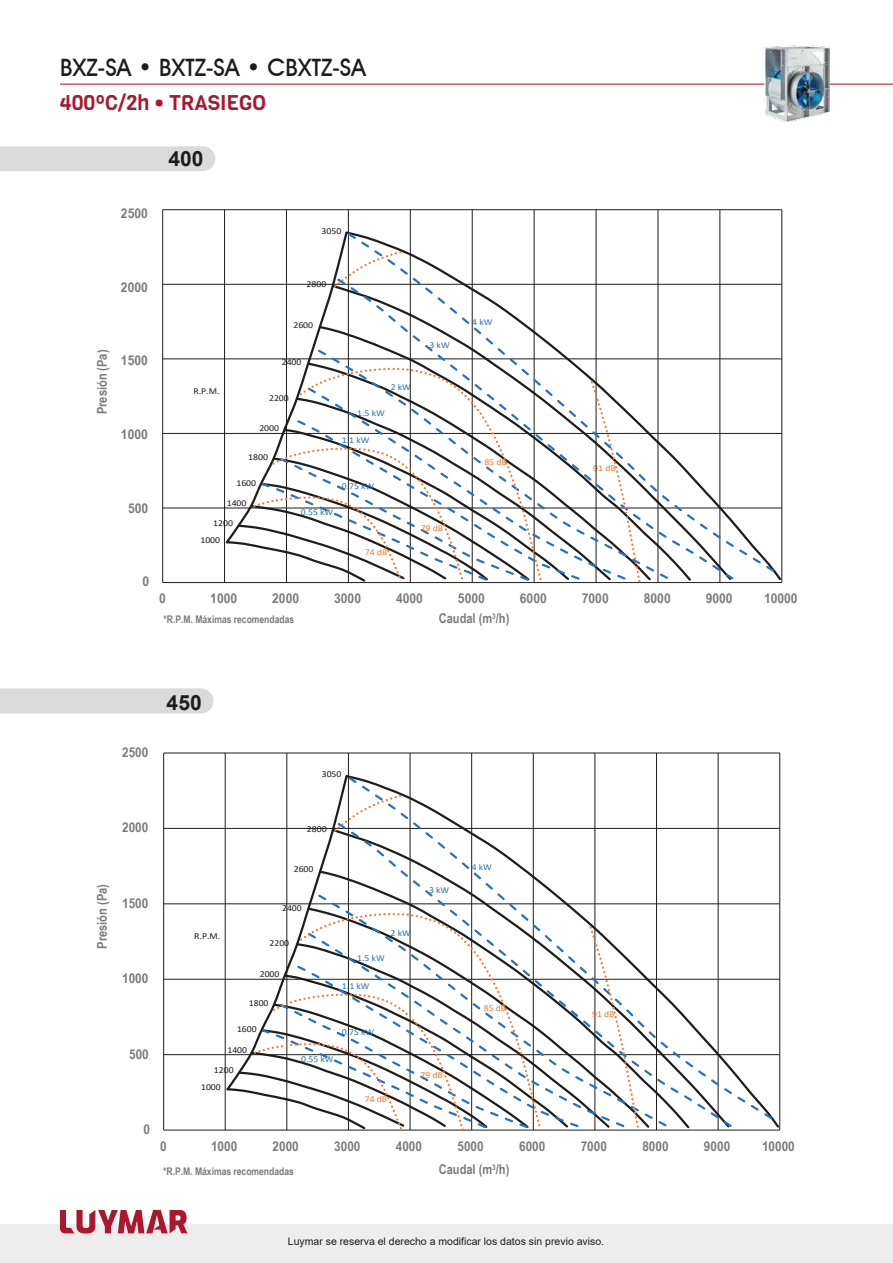
<style>
.page{position:relative;width:893px;height:1263px;background:#fff}
.page>*{position:absolute;margin:0;border:0;box-sizing:border-box;transform-origin:0 0}
.t1{font:500 24px "Avant Garde IT Cby BT";color:#1d1d1b}
.t2{font:21px "Viga";letter-spacing:-.005em;color:#ab182d}
.t3{font:700 21px "Arial";color:#1d1d1b}
.t4{font:700 13.5px "Arial Narrow";letter-spacing:.005em;color:#7b7b7b;scale:1.06 1}
.t5{font:700 13.5px "Arial Narrow";letter-spacing:.005em;color:#7b7b7b;scale:1.09 1}
.t6{font:700 13.5px "Arial Narrow";letter-spacing:.005em;color:#7b7b7b}
.t7{font:10.5px "Arial";color:#1d1d1b}
.t8{font:700 10.5px "Arial Narrow";letter-spacing:-.005em;color:#7b7b7b}
.t9{font:9.15px/20.1px "Calibri";letter-spacing:.005em;color:#1d1d1b;scale:1.06 1}
.t10{font:9.15px "Calibri";color:#2a71b8;scale:1.06 1}
.t11{font:9.15px "Calibri";color:#ef7c35;scale:1.06 1}
.t12{font:9px "Calibri";letter-spacing:.005em;color:#1d1d1b;scale:1.08 1}
.t13{font:9px "Calibri";color:#2a71b8;scale:1.08 1}
.t14{font:9px "Calibri";color:#ef7c35;scale:1.08 1}
</style>
<div class="page">
<div style="left:0;top:146px;width:215px;height:25px;background:#dadada"></div>
<div style="left:0;top:689px;width:213px;height:24px;background:#dadada"></div>
<hr style="left:163px;top:508px;width:619px;height:1px;background:#1d1d1b">
<hr style="left:163px;top:433px;width:619px;height:1px;background:#1d1d1b">
<hr style="left:163px;top:359px;width:619px;height:1px;background:#1d1d1b">
<hr style="left:163px;top:284px;width:619px;height:1px;background:#1d1d1b">
<hr style="left:163px;top:209px;width:619px;height:1px;background:#1d1d1b">
<hr style="left:224px;top:210px;width:1px;height:372px;background:#1d1d1b">
<hr style="left:286px;top:210px;width:1px;height:372px;background:#1d1d1b">
<hr style="left:348px;top:210px;width:1px;height:372px;background:#1d1d1b">
<hr style="left:410px;top:210px;width:1px;height:372px;background:#1d1d1b">
<hr style="left:472px;top:210px;width:1px;height:372px;background:#1d1d1b">
<hr style="left:534px;top:210px;width:1px;height:372px;background:#1d1d1b">
<hr style="left:596px;top:210px;width:1px;height:372px;background:#1d1d1b">
<hr style="left:658px;top:210px;width:1px;height:372px;background:#1d1d1b">
<hr style="left:720px;top:210px;width:1px;height:372px;background:#1d1d1b">
<hr style="left:782px;top:210px;width:1px;height:372px;background:#1d1d1b">
<hr style="left:162px;top:210px;width:1px;height:372px;background:#1d1d1b">
<hr style="left:163px;top:582px;width:619px;height:1px;background:#1d1d1b">
<svg style="left:595px;top:230px;width:181px;height:344px"></svg>
<svg style="left:224px;top:230px;width:311px;height:354px"></svg>
<svg style="left:298px;top:367px;width:34px;height:217px"></svg>
<svg style="left:332px;top:249px;width:310px;height:335px"></svg>
<hr style="left:164px;top:1054px;width:616px;height:1px;background:#1d1d1b">
<hr style="left:164px;top:979px;width:616px;height:1px;background:#1d1d1b">
<hr style="left:164px;top:903px;width:616px;height:1px;background:#1d1d1b">
<hr style="left:164px;top:828px;width:616px;height:1px;background:#1d1d1b">
<hr style="left:164px;top:753px;width:616px;height:1px;background:#1d1d1b">
<hr style="left:225px;top:753px;width:1px;height:377px;background:#1d1d1b">
<hr style="left:287px;top:753px;width:1px;height:377px;background:#1d1d1b">
<hr style="left:348px;top:753px;width:1px;height:377px;background:#1d1d1b">
<hr style="left:410px;top:753px;width:1px;height:377px;background:#1d1d1b">
<hr style="left:471px;top:753px;width:1px;height:377px;background:#1d1d1b">
<hr style="left:533px;top:753px;width:1px;height:377px;background:#1d1d1b">
<hr style="left:595px;top:753px;width:1px;height:377px;background:#1d1d1b">
<hr style="left:656px;top:753px;width:1px;height:377px;background:#1d1d1b">
<hr style="left:718px;top:753px;width:1px;height:377px;background:#1d1d1b">
<hr style="left:779px;top:753px;width:1px;height:377px;background:#1d1d1b">
<hr style="left:163px;top:753px;width:1px;height:377px;background:#1d1d1b">
<hr style="left:164px;top:1130px;width:616px;height:1px;background:#1d1d1b">
<svg style="left:594px;top:773px;width:180px;height:348px"></svg>
<svg style="left:224px;top:773px;width:310px;height:358px"></svg>
<svg style="left:298px;top:912px;width:34px;height:219px"></svg>
<svg style="left:332px;top:793px;width:309px;height:338px"></svg>
<hr style="left:60px;top:84px;width:833px;height:1px;background:#ab182d">
<div style="left:0;top:1224px;width:893px;height:39px;background:#ededed"></div>
<svg style="left:60px;top:1210px;width:127px;height:23px"></svg>
<img style="left:765px;top:45px;width:64px;height:76px">
<h1 class="t1" style="left:60px;top:53px;width:307px">BXZ-SA • BXTZ-SA • CBXTZ-SA</h1>
<h2 class="t2" style="left:60px;top:88px;width:208px">400ºC/2h • TRASIEGO</h2>
<p class="t5" style="left:121px;top:203px;width:26px">2500</p>
<h2 class="t3" style="left:169px;top:144px;width:37px">400</h2>
<p class="t12" style="left:322px;top:225px;width:20px">3050</p>
<p class="t6" style="left:92px;top:414px;width:66px;rotate:-90deg">Presión (Pa)</p>
<p class="t5" style="left:121px;top:277px;width:26px">2000</p>
<p class="t5" style="left:121px;top:350px;width:26px">1500</p>
<p class="t5" style="left:121px;top:424px;width:26px">1000</p>
<p class="t5" style="left:128px;top:498px;width:20px">500</p>
<p class="t5" style="left:142px;top:571px;width:8px">0</p>
<p class="t12" style="left:307px;top:278px;width:20px">2800</p>
<p class="t12" style="left:293px;top:319px;width:20px">2600</p>
<p class="t12" style="left:282px;top:356px;width:20px">2400</p>
<p class="t12" style="left:269px;top:392px;width:20px">2200</p>
<p class="t12" style="left:259px;top:422px;width:20px">2000</p>
<p class="t12" style="left:248px;top:450px;width:20px">1800</p>
<p class="t12" style="left:236px;top:476px;width:20px">1600</p>
<p class="t12" style="left:227px;top:497px;width:20px">1400</p>
<p class="t12" style="left:213px;top:517px;width:20px">1200</p>
<p class="t12" style="left:193px;top:384px;width:26px">R.P.M.</p>
<p class="t13" style="left:301px;top:506px;width:32px">0.55 kW</p>
<p class="t12" style="left:200px;top:533px;width:20px">1000</p>
<p class="t13" style="left:391px;top:381px;width:20px">2 kW</p>
<p class="t13" style="left:357px;top:406px;width:27px">1.5 kW</p>
<p class="t13" style="left:342px;top:434px;width:27px">1.1 kW</p>
<p class="t13" style="left:342px;top:479px;width:32px">0.75 kW</p>
<p class="t14" style="left:365px;top:546px;width:22px">74 dB</p>
<p class="t13" style="left:429px;top:339px;width:20px">3 kW</p>
<p class="t14" style="left:421px;top:521px;width:22px">79 dB</p>
<p class="t13" style="left:472px;top:316px;width:20px">4 kW</p>
<p class="t14" style="left:484px;top:456px;width:22px">85 dB</p>
<p class="t5" style="left:159px;top:588px;width:8px">0</p>
<p class="t5" style="left:210px;top:588px;width:26px">1000</p>
<p class="t5" style="left:272px;top:588px;width:26px">2000</p>
<p class="t5" style="left:334px;top:588px;width:26px">3000</p>
<p class="t5" style="left:396px;top:588px;width:26px">4000</p>
<p class="t5" style="left:458px;top:588px;width:26px">5000</p>
<p class="t5" style="left:520px;top:588px;width:26px">6000</p>
<p class="t8" style="left:164px;top:611px;width:132px">*R.P.M. Máximas recomendadas</p>
<p class="t6" style="left:439px;top:608px;width:72px">Caudal (m<sup>3</sup>/h)</p>
<p class="t14" style="left:593px;top:462px;width:22px">91 dB</p>
<p class="t5" style="left:582px;top:588px;width:26px">7000</p>
<p class="t5" style="left:644px;top:588px;width:26px">8000</p>
<p class="t5" style="left:706px;top:588px;width:26px">9000</p>
<p class="t5" style="left:764px;top:588px;width:32px">10000</p>
<p class="t4" style="left:122px;top:742px;width:26px">2500</p>
<h2 class="t3" style="left:167px;top:688px;width:37px">450</h2>
<p class="t9" style="left:322px;top:764px;width:20px">3050</p>
<p class="t6" style="left:92px;top:949px;width:66px;rotate:-90deg">Presión (Pa)</p>
<p class="t4" style="left:122px;top:817px;width:26px">2000</p>
<p class="t4" style="left:122px;top:893px;width:26px">1500</p>
<p class="t4" style="left:122px;top:968px;width:26px">1000</p>
<p class="t4" style="left:129px;top:1043px;width:20px">500</p>
<p class="t4" style="left:143px;top:1119px;width:8px">0</p>
<p class="t9" style="left:307px;top:818px;width:20px">2800</p>
<p class="t9" style="left:294px;top:859px;width:20px">2600</p>
<p class="t9" style="left:282px;top:897px;width:20px">2400</p>
<p class="t9" style="left:270px;top:933px;width:20px">2200</p>
<p class="t9" style="left:260px;top:964px;width:20px">2000</p>
<p class="t9" style="left:249px;top:992px;width:20px">1800</p>
<p class="t9" style="left:237px;top:1019px;width:20px">1600</p>
<p class="t9" style="left:214px;top:1040px;width:33px;text-indent:14px">1400<br>1200</p>
<p class="t9" style="left:194px;top:925px;width:26px">R.P.M.</p>
<p class="t10" style="left:301px;top:1053px;width:32px">0.55 kW</p>
<p class="t9" style="left:201px;top:1076px;width:20px">1000</p>
<p class="t10" style="left:391px;top:926px;width:20px">2 kW</p>
<p class="t10" style="left:357px;top:952px;width:27px">1.5 kW</p>
<p class="t10" style="left:342px;top:979px;width:27px">1.1 kW</p>
<p class="t10" style="left:342px;top:1026px;width:32px">0.75 kW</p>
<p class="t11" style="left:365px;top:1093px;width:23px">74 dB</p>
<p class="t10" style="left:429px;top:883px;width:20px">3 kW</p>
<p class="t11" style="left:420px;top:1068px;width:23px">79 dB</p>
<p class="t10" style="left:472px;top:860px;width:20px">4kW</p>
<p class="t11" style="left:484px;top:1002px;width:23px">85 dB</p>
<p class="t11" style="left:592px;top:1008px;width:23px">91 dB</p>
<p class="t4" style="left:160px;top:1136px;width:8px">0</p>
<p class="t4" style="left:211px;top:1136px;width:26px">1000</p>
<p class="t4" style="left:273px;top:1136px;width:26px">2000</p>
<p class="t4" style="left:334px;top:1136px;width:26px">3000</p>
<p class="t4" style="left:396px;top:1136px;width:26px">4000</p>
<p class="t4" style="left:457px;top:1136px;width:26px">5000</p>
<p class="t4" style="left:519px;top:1136px;width:26px">6000</p>
<p class="t4" style="left:581px;top:1136px;width:26px">7000</p>
<p class="t8" style="left:163px;top:1163px;width:132px">*R.P.M. Máximas recomendadas</p>
<p class="t6" style="left:439px;top:1159px;width:72px">Caudal (m<sup>3</sup>/h)</p>
<p class="t7" style="left:288px;top:1234px;width:318px">Luymar se reserva el derecho a modificar los datos sin previo aviso.</p>
<p class="t4" style="left:642px;top:1136px;width:26px">8000</p>
<p class="t4" style="left:704px;top:1136px;width:26px">9000</p>
<p class="t4" style="left:762px;top:1136px;width:32px">10000</p>
</div>
